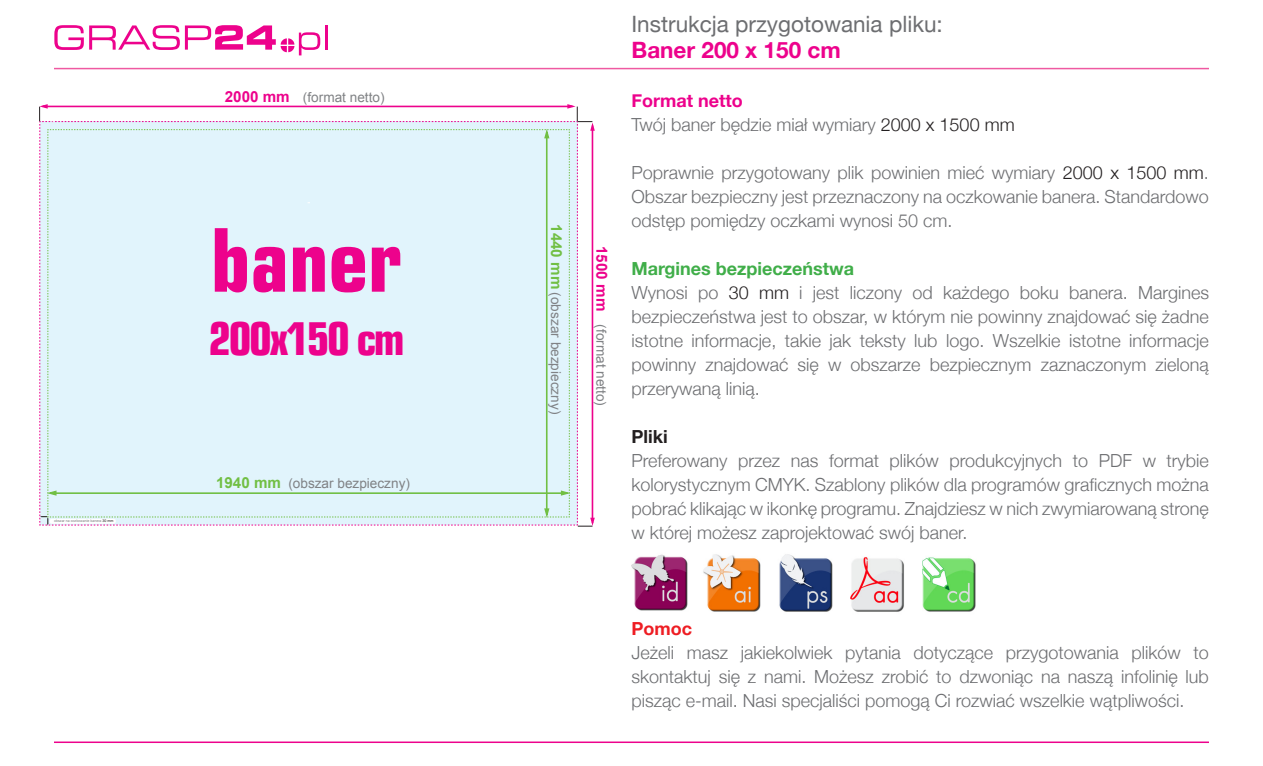
<style>
.page{position:relative;width:1263px;height:766px;background:#fff}
.page>*{position:absolute;margin:0;border:0;box-sizing:border-box;transform-origin:0 0}
.t1{font:700 85.95px "Square 721 Cn EU";color:#ed028c}
.t2{font:700 45.45px "Square 721 Cn EU";letter-spacing:-.05em;color:#ed028c}
.t3{font:22.5px "Helvetica Neue";color:#6d6e71}
.t4{font:700 22.5px "Helvetica Neue";color:#ed028c}
.t5{font:300 18px/24px "Helvetica Neue";color:#6d6e71;text-align:justify}
.t6{font:700 18px "Helvetica Neue";color:#40ae49}
.t7{font:700 18px "Helvetica Neue";color:#ed028c}
.t8{font:700 18px "Helvetica Neue";color:#231f20}
.t9{font:700 18px "Helvetica Neue";color:#ee1d23}
.t10{font:13.65px "Arial";color:#808285}
.t11{font:3.6px "Arial";color:#808385}
.s1{color:#201d1e}
.s2{font-weight:700;font-size:15.15px;color:#ed028c}
.s3{color:#231f20}
.s4{font-weight:700;font-size:15.15px;color:#71bf44}
</style>
<div class="page">
<svg style="left:39px;top:104px;width:556px;height:422px;background:#e1f1f9"></svg>
<hr style="left:325px;top:25px;width:3px;height:25px;background:#ed028c">
<svg style="left:54px;top:25px;width:266px;height:30px"></svg>
<hr style="left:54px;top:68px;width:1155px;height:1px;background:#ef59a1">
<hr style="left:54px;top:741px;width:1155px;height:1px;background:#ed028c">
<img style="left:631px;top:554px;width:345px;height:58px">
<p class="t11" style="left:54px;top:518px;width:61px">obszar na oczkowanie banera <span class="s1">30 mm</span></p>
<p class="t3" style="left:631px;top:5px;width:313px">Instrukcja przygotowania pliku:</p>
<p class="t4" style="left:631px;top:29px;width:211px">Baner 200 x 150 cm</p>
<p class="t10" style="left:225px;top:89px;width:161px"><span class="s2">2000 mm</span> (format netto)</p>
<p class="t7" style="left:631px;top:84px;width:113px">Format netto</p>
<p class="t5" style="left:631px;top:111px;width:385px">Twój baner będzie miał wymiary <span class="s3">2000 x 1500 mm</span></p>
<p class="t5" style="left:631px;top:159px;width:579px">Poprawnie przygotowany plik powinien mieć wymiary <span class="s3">2000 x 1500 mm</span>.<br>Obszar bezpieczny jest przeznaczony na oczkowanie banera. Standardowo odstęp pomiędzy oczkami wynosi 50 cm.</p>
<p class="t6" style="left:631px;top:252px;width:224px">Margines bezpieczeństwa</p>
<p class="t5" style="left:631px;top:279px;width:579px">Wynosi po <span class="s3">30 mm</span> i jest liczony od każdego boku banera. Margines bezpieczeństwa jest to obszar, w którym nie powinny znajdować się żadne istotne informacje, takie jak teksty lub logo. Wszelkie istotne informacje powinny znajdować się w obszarze bezpiecznym zaznaczonym zieloną przerywaną linią.</p>
<p class="t8" style="left:631px;top:420px;width:38px">Pliki</p>
<p class="t5" style="left:631px;top:447px;width:579px">Preferowany przez nas format plików produkcyjnych to PDF w trybie kolorystycznym CMYK. Szablony plików dla programów graficznych można pobrać klikając w ikonkę programu. Znajdziesz w nich zwymiarowaną stronę w której możesz zaprojektować swój baner.</p>
<p class="t10" style="left:565px;top:224px;width:191px;rotate:90deg"><span class="s4">1440 mm</span> (obszar bezpieczny)</p>
<h1 class="t1" style="left:211px;top:206px;width:192px">baner</h1>
<h2 class="t2" style="left:208px;top:309px;width:198px">200x150 cm</h2>
<p class="t10" style="left:610px;top:246px;width:161px;rotate:90deg"><span class="s2">1500 mm</span> (format netto)</p>
<p class="t10" style="left:216px;top:474px;width:195px"><span class="s4">1940 mm</span> (obszar bezpieczny)</p>
<p class="t9" style="left:631px;top:612px;width:62px">Pomoc</p>
<p class="t5" style="left:631px;top:639px;width:579px">Jeżeli masz jakiekolwiek pytania dotyczące przygotowania plików to skontaktuj się z nami. Możesz zrobić to dzwoniąc na naszą infolinię lub pisząc e-mail. Nasi specjaliści pomogą Ci rozwiać wszelkie wątpliwości.</p>
</div>
